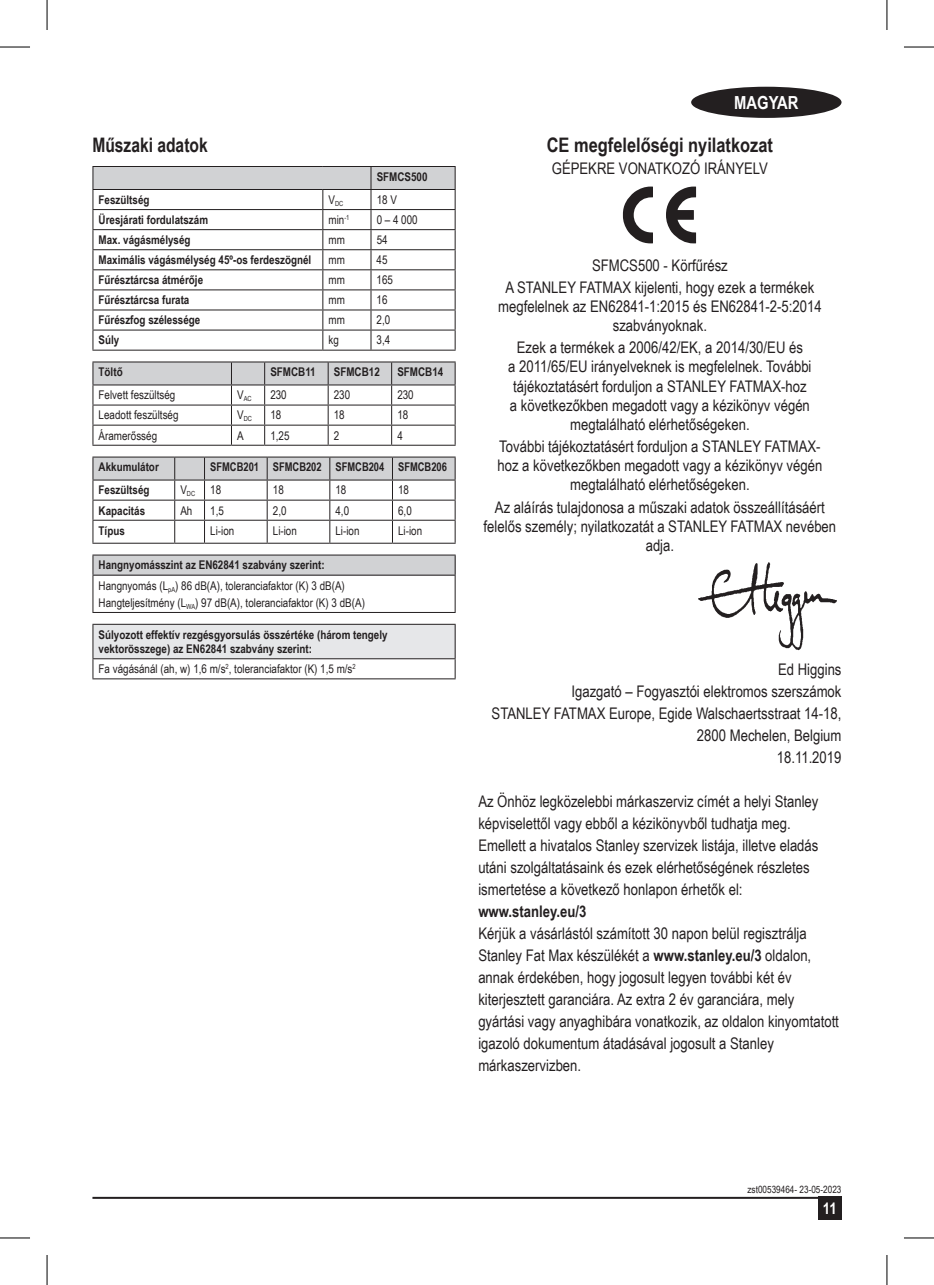
<style>
.page{position:relative;width:934px;height:1285px;background:#fff}
.page>*{position:absolute;margin:0;border:0;box-sizing:border-box;transform-origin:0 0}
.t1{font:52px "Blackand Decker";color:#231f20}
.t2{font:700 20px "Arial Narrow";color:#231f20}
.t3{font:700 20px "Arial Narrow";color:#231f20;scale:.95 1}
.t4{font:700 18px "Arial Narrow";color:#fff}
.t5{font:16px/22px "Arial Narrow";color:#231f20;text-align:center}
.t6{font:700 16px "Arial Narrow";color:#231f20}
.t7{font:700 16px "Arial Narrow";color:#fff}
.t8{font:12px/20px "Arial Narrow";color:#231f20}
.t9{font:700 12px/14.4px "Arial Narrow";color:#231f20}
.t10{font:700 12px "Arial Narrow";color:#231f20;scale:.95 1}
.t11{font:10px "Arial Narrow";color:#231f20}
.t12{font:7px "Arial Narrow";color:#231f20}
.s1{font-weight:700}
</style>
<div class="page">
<div style="left:690px;top:87px;width:151px;height:31px;background:#231f20;border-radius:50%"></div>
<div style="left:817px;top:1196px;width:24px;height:24px;background:#231f20"></div>
<hr style="left:92px;top:1196px;width:749px;height:2px;background:#231f20">
<hr style="left:92px;top:350px;width:231px;height:1px;background:#231f20">
<hr style="left:323px;top:350px;width:48px;height:1px;background:#231f20">
<hr style="left:371px;top:350px;width:84px;height:1px;background:#231f20">
<svg style="left:92px;top:166px;width:363px;height:184px"></svg>
<hr style="left:92px;top:361px;width:139px;height:1px;background:#231f20">
<hr style="left:231px;top:361px;width:33px;height:1px;background:#231f20">
<hr style="left:264px;top:361px;width:64px;height:1px;background:#231f20">
<hr style="left:328px;top:361px;width:63px;height:1px;background:#231f20">
<hr style="left:391px;top:361px;width:64px;height:1px;background:#231f20">
<hr style="left:92px;top:445px;width:139px;height:1px;background:#231f20">
<hr style="left:231px;top:445px;width:33px;height:1px;background:#231f20">
<hr style="left:264px;top:445px;width:64px;height:1px;background:#231f20">
<hr style="left:328px;top:445px;width:63px;height:1px;background:#231f20">
<hr style="left:391px;top:445px;width:64px;height:1px;background:#231f20">
<svg style="left:92px;top:362px;width:363px;height:83px"></svg>
<svg style="left:92px;top:456px;width:363px;height:88px"></svg>
<div style="left:93px;top:555px;width:362px;height:20px;background:#d1d2d4"></div>
<hr style="left:92px;top:554px;width:363px;height:1px;background:#231f20">
<hr style="left:92px;top:574px;width:363px;height:1px;background:#231f20">
<hr style="left:92px;top:612px;width:363px;height:1px;background:#231f20">
<svg style="left:92px;top:555px;width:1px;height:19px"></svg>
<hr style="left:92px;top:575px;width:1px;height:37px;background:#231f20">
<svg style="left:454px;top:555px;width:1px;height:19px"></svg>
<hr style="left:454px;top:575px;width:1px;height:37px;background:#231f20">
<div style="left:93px;top:624px;width:362px;height:35px;background:#e6e7e9"></div>
<hr style="left:92px;top:624px;width:363px;height:1px;background:#231f20">
<hr style="left:92px;top:658px;width:363px;height:1px;background:#231f20">
<hr style="left:92px;top:678px;width:363px;height:1px;background:#231f20">
<hr style="left:92px;top:625px;width:1px;height:33px;background:#231f20">
<svg style="left:92px;top:659px;width:1px;height:19px"></svg>
<hr style="left:454px;top:625px;width:1px;height:33px;background:#231f20">
<svg style="left:454px;top:659px;width:1px;height:19px"></svg>
<img style="left:698px;top:562px;width:139px;height:89px">
<hr style="left:0;top:47px;width:30px;height:1px;background:#000">
<hr style="left:903px;top:47px;width:30px;height:1px;background:#000">
<hr style="left:0;top:1237px;width:30px;height:1px;background:#000">
<hr style="left:903px;top:1237px;width:30px;height:1px;background:#000">
<hr style="left:47px;top:0;width:1px;height:30px;background:#000">
<hr style="left:47px;top:1255px;width:1px;height:30px;background:#000">
<hr style="left:886px;top:0;width:1px;height:30px;background:#000">
<hr style="left:886px;top:1255px;width:1px;height:30px;background:#000">
<p class="t3" style="left:92px;top:130px;width:123px">Műszaki adatok</p>
<p class="t9" style="left:376px;top:169px;width:52px">SFMCS500</p>
<p class="t9" style="left:99px;top:192px;width:52px">Feszültség</p>
<p class="t12" style="left:328px;top:198px;width:16px"><sup>V</sup>DC</p>
<p class="t8" style="left:376px;top:189px;width:22px">18 V</p>
<p class="t9" style="left:99px;top:212px;width:111px">Üresjárati fordulatszám</p>
<p class="t8" style="left:328px;top:209px;width:22px">min<sup>-1</sup></p>
<p class="t8" style="left:376px;top:209px;width:43px">0 – 4 000</p>
<p class="t9" style="left:99px;top:232px;width:93px">Max. vágásmélység</p>
<p class="t8" style="left:328px;top:229px;width:18px">mm</p>
<p class="t8" style="left:376px;top:229px;width:12px">54</p>
<p class="t9" style="left:99px;top:252px;width:214px">Maximális vágásmélység 45º-os ferdeszögnél</p>
<p class="t8" style="left:328px;top:249px;width:18px">mm</p>
<p class="t8" style="left:376px;top:249px;width:12px">45</p>
<p class="t9" style="left:99px;top:272px;width:106px">Fűrésztárcsa átmérője</p>
<p class="t8" style="left:328px;top:269px;width:18px">mm</p>
<p class="t8" style="left:376px;top:269px;width:18px">165</p>
<p class="t9" style="left:98px;top:292px;width:92px">Fűrésztárcsa furata</p>
<p class="t8" style="left:328px;top:290px;width:18px">mm</p>
<p class="t8" style="left:376px;top:290px;width:12px">16</p>
<p class="t9" style="left:98px;top:312px;width:103px">Fűrészfog szélessége</p>
<p class="t8" style="left:328px;top:310px;width:18px">mm</p>
<p class="t8" style="left:376px;top:310px;width:15px">2,0</p>
<p class="t9" style="left:98px;top:332px;width:22px">Súly</p>
<p class="t8" style="left:328px;top:330px;width:12px">kg</p>
<p class="t8" style="left:376px;top:330px;width:15px">3,4</p>
<p class="t9" style="left:99px;top:364px;width:26px">Töltő</p>
<p class="t9" style="left:270px;top:364px;width:47px">SFMCB11</p>
<p class="t9" style="left:334px;top:364px;width:47px">SFMCB12</p>
<p class="t9" style="left:397px;top:364px;width:47px">SFMCB14</p>
<p class="t8" style="left:99px;top:385px;width:78px">Felvett feszültség</p>
<p class="t12" style="left:237px;top:394px;width:16px"><sup>V</sup>AC</p>
<p class="t8" style="left:270px;top:385px;width:18px">230</p>
<p class="t8" style="left:334px;top:385px;width:18px">230</p>
<p class="t8" style="left:397px;top:385px;width:18px">230</p>
<p class="t8" style="left:99px;top:405px;width:81px">Leadott feszültség</p>
<p class="t12" style="left:237px;top:414px;width:16px"><sup>V</sup>DC</p>
<p class="t8" style="left:270px;top:405px;width:12px">18</p>
<p class="t8" style="left:334px;top:405px;width:12px">18</p>
<p class="t8" style="left:397px;top:405px;width:12px">18</p>
<p class="t8" style="left:99px;top:425px;width:60px">Áramerősség</p>
<p class="t8" style="left:237px;top:425px;width:8px">A</p>
<p class="t8" style="left:270px;top:425px;width:21px">1,25</p>
<p class="t8" style="left:334px;top:425px;width:7px">2</p>
<p class="t8" style="left:397px;top:425px;width:7px">4</p>
<p class="t9" style="left:99px;top:459px;width:62px">Akkumulátor</p>
<p class="t10" style="left:210px;top:458px;width:251px">SFMCB201 SFMCB202 SFMCB204 SFMCB206</p>
<p class="t9" style="left:99px;top:482px;width:52px">Feszültség</p>
<p class="t8" style="left:180px;top:480px;width:42px">V<sub>DC</sub> 18</p>
<p class="t8" style="left:273px;top:480px;width:12px">18</p>
<p class="t8" style="left:335px;top:480px;width:12px">18</p>
<p class="t8" style="left:398px;top:480px;width:12px">18</p>
<p class="t9" style="left:99px;top:502px;width:48px">Kapacitás</p>
<p class="t8" style="left:180px;top:500px;width:14px">Ah</p>
<p class="t8" style="left:210px;top:500px;width:15px">1,5</p>
<p class="t8" style="left:273px;top:500px;width:15px">2,0</p>
<p class="t8" style="left:335px;top:500px;width:15px">4,0</p>
<p class="t8" style="left:398px;top:500px;width:15px">6,0</p>
<p class="t9" style="left:99px;top:522px;width:28px">Típus</p>
<p class="t8" style="left:210px;top:520px;width:26px">Li-ion</p>
<p class="t8" style="left:273px;top:520px;width:26px">Li-ion</p>
<p class="t8" style="left:335px;top:520px;width:26px">Li-ion</p>
<p class="t8" style="left:398px;top:520px;width:26px">Li-ion</p>
<p class="t8" style="left:99px;top:555px;width:248px"><span class="s1">Hangnyomásszint az EN62841 szabvány szerint:<br></span>Hangnyomás (L<sub>pA</sub>) 86 dB(A), toleranciafaktor (K) 3 dB(A)</p>
<p class="t8" style="left:99px;top:592px;width:268px">Hangteljesítmény (L<sub>WA</sub>) 97 dB(A), toleranciafaktor (K) 3 dB(A)</p>
<p class="t9" style="left:99px;top:626px;width:290px">Súlyozott effektív rezgésgyorsulás összértéke (három tengely vektorösszege) az EN62841 szabvány szerint:</p>
<p class="t8" style="left:99px;top:658px;width:258px">Fa vágásánál (ah, w) 1,6 m/s<sup>2</sup>, toleranciafaktor (K) 1,5 m/s<sup>2</sup></p>
<p class="t4" style="left:733px;top:89px;width:66px">Magyar</p>
<p class="t2" style="left:546px;top:130px;width:228px">CE megfelelőségi nyilatkozat</p>
<p class="t5" style="left:551px;top:157px;width:218px">GÉPEKRE VONATKOZÓ IRÁNYELV</p>
<h1 class="t1" style="left:624px;top:191px;width:75px">%</h1>
<p class="t5" style="left:505px;top:253px;width:310px">SFMCS500 - Körfűrész<br>A STANLEY FATMAX kijelenti, hogy ezek a termékek</p>
<p class="t5" style="left:498px;top:296px;width:325px;line-height:19.2px">megfelelnek az EN62841-1:2015 és EN62841-2-5:2014 szabványoknak.</p>
<p class="t5" style="left:508px;top:337px;width:304px;line-height:19.2px">Ezek a termékek a 2006/42/EK, a 2014/30/EU és<br>a 2011/65/EU irányelveknek is megfelelnek. További tájékoztatásért forduljon a STANLEY FATMAX-hoz a következőkben megadott vagy a kézikönyv végén megtalálható elérhetőségeken.</p>
<p class="t5" style="left:497px;top:436px;width:326px;line-height:19.2px">További tájékoztatásért forduljon a STANLEY FATMAX&shy;hoz a következőkben megadott vagy a kézikönyv végén megtalálható elérhetőségeken.</p>
<p class="t5" style="left:483px;top:496px;width:354px;line-height:19.2px">Az aláírás tulajdonosa a műszaki adatok összeállításáért felelős személy; nyilatkozatát a STANLEY FATMAX nevében adja.</p>
<p class="t5" style="left:491px;top:657px;width:351px;text-align:right">Ed Higgins<br>Igazgató – Fogyasztói elektromos szerszámok<br>STANLEY FATMAX Europe, Egide Walschaertsstraat 14-18,<br>2800 Mechelen, Belgium<br>18.11.2019</p>
<p class="t5" style="left:478px;top:789px;width:341px;text-align:left">Az Önhöz legközelebbi márkaszerviz címét a helyi Stanley képviselettől vagy ebből a kézikönyvből tudhatja meg.<br>Emellett a hivatalos Stanley szervizek listája, illetve eladás utáni szolgáltatásaink és ezek elérhetőségének részletes ismertetése a következő honlapon érhetők el:</p>
<p class="t6" style="left:478px;top:899px;width:109px">www.stanley.eu/3</p>
<p class="t5" style="left:478px;top:922px;width:362px;text-align:left">Kérjük a vásárlástól számított 30 napon belül regisztrálja Stanley Fat Max készülékét a <span class="s1">www.stanley.eu/3</span> oldalon, annak érdekében, hogy jogosult legyen további két év kiterjesztett garanciára. Az extra 2 év garanciára, mely gyártási vagy anyaghibára vonatkozik, az oldalon kinyomtatott igazoló dokumentum átadásával jogosult a Stanley márkaszervizben.</p>
<p class="t11" style="left:747px;top:1181px;width:95px">zst00539464- 23-05-2023</p>
<p class="t7" style="left:822px;top:1196px;width:15px">11</p>
</div>
